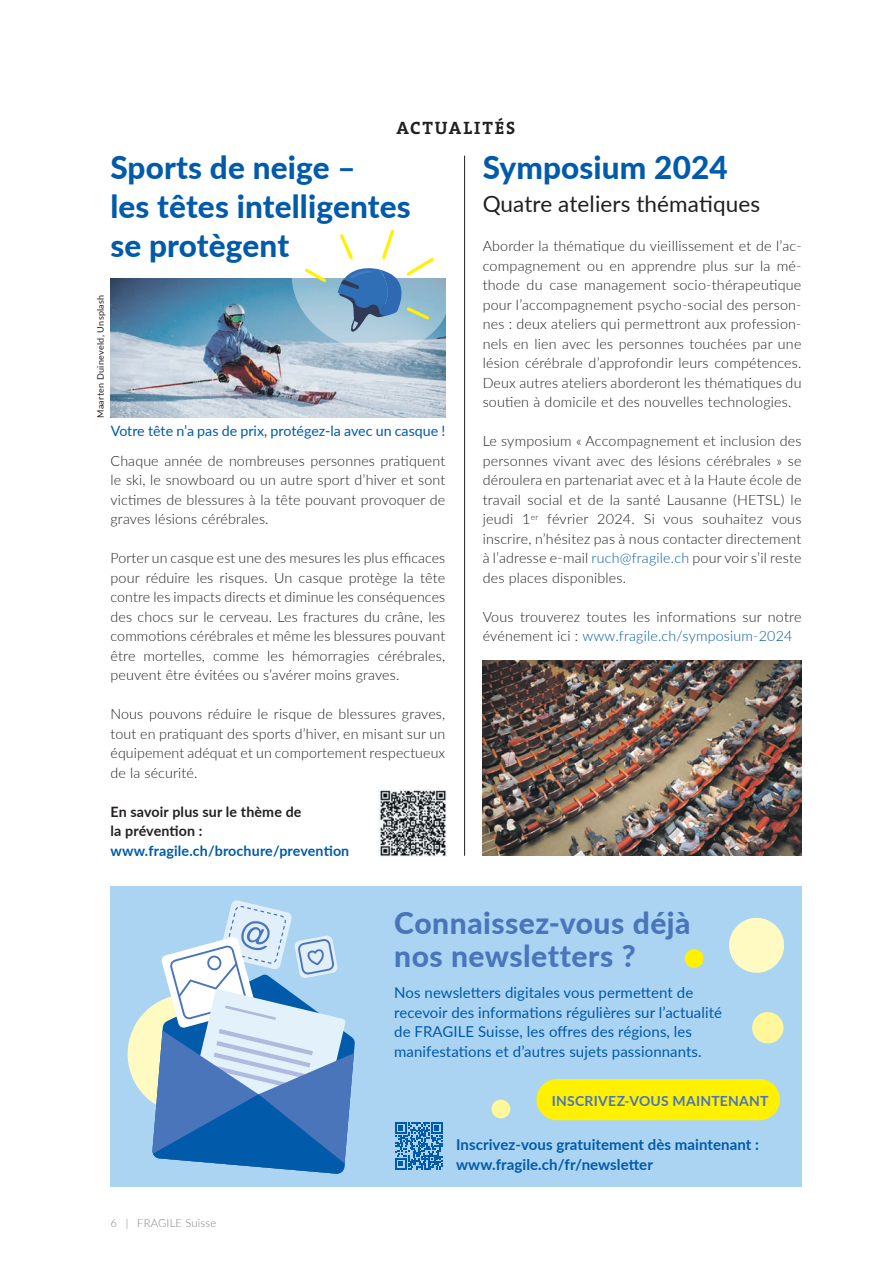
<style>
.page{position:relative;width:893px;height:1263px;background:#fff}
.page>*{position:absolute;margin:0;border:0;box-sizing:border-box;transform-origin:0 0}
.t1{font:800 31.5px/39px "Lato";letter-spacing:.005em;color:#015aaa}
.t2{font:800 30px/33px "Lato";letter-spacing:.015em;color:#4b75ba}
.t3{font:22.5px "Lato";letter-spacing:.005em;color:#231f20}
.t4{font:700 18px "The Serif";letter-spacing:.105em;color:#231f20}
.t5{font:15px/19.5px "Lato";letter-spacing:.005em;color:#015aaa}
.t6{font:700 15px/19.5px "Lato";letter-spacing:.005em;color:#015aaa}
.t7{font:300 14.25px/19.5px "Lato";letter-spacing:.01em;color:#231f20;text-align:justify}
.t8{font:14.25px "Lato";color:#015aaa}
.t9{font:700 14.25px/19.5px "Lato";letter-spacing:.01em;color:#231f20}
.t10{font:700 14.25px "Lato";letter-spacing:.01em;color:#015aaa}
.t11{font:700 13.95px "Lato";letter-spacing:.02em;color:#4b75ba}
.t12{font:300 11.25px "Lato";letter-spacing:.015em;color:#808285}
.t13{font:9px "Lato";letter-spacing:.03em;color:#231f20}
.s1{color:#015aaa}
</style>
<div class="page">
<img style="left:110px;top:278px;width:335px;height:140px">
<div style="left:111px;top:887px;width:691px;height:300px;background:#aad4f1"></div>
<svg style="left:395px;top:1122px;width:47px;height:47px"></svg>
<svg style="left:127px;top:900px;width:228px;height:274px"></svg>
<div style="left:536px;top:1079px;width:244px;height:41px;background:#fff101;border-radius:21px"></div>
<svg style="left:729px;top:917px;width:55px;height:56px"></svg>
<svg style="left:491px;top:1099px;width:20px;height:20px"></svg>
<svg style="left:752px;top:1012px;width:32px;height:32px"></svg>
<svg style="left:684px;top:949px;width:20px;height:19px"></svg>
<svg style="left:283px;top:229px;width:163px;height:132px"></svg>
<img style="left:483px;top:661px;width:319px;height:195px">
<hr style="left:464px;top:156px;width:1px;height:700px;background:#231f20">
<img style="left:379px;top:789px;width:67px;height:68px">
<p class="t4" style="left:396px;top:113px;width:120px">ACTUALITÉS</p>
<h1 class="t1" style="left:110px;top:147px;width:302px">Sports de neige –<br>les têtes intelligentes se protègent</h1>
<p class="t13" style="left:94px;top:418px;width:125px;rotate:-90deg">Maarten Duineveld, Unsplash</p>
<p class="t8" style="left:111px;top:421px;width:336px">Votre tête n’a pas de prix, protégez-la avec un casque !</p>
<p class="t7" style="left:111px;top:450px;width:336px">Chaque année de nombreuses personnes pratiquent le ski, le snowboard ou un autre sport d’hiver et sont victimes de blessures à la tête pouvant provoquer de graves lésions cérébrales.</p>
<p class="t7" style="left:111px;top:548px;width:336px">Porter un casque est une des mesures les plus efficaces pour réduire les risques. Un casque protège la tête contre les impacts directs et diminue les conséquences des chocs sur le cerveau. Les fractures du crâne, les commotions cérébrales et même les blessures pouvant être mortelles, comme les hémorragies cérébrales, peuvent être évitées ou s’avérer moins graves.</p>
<p class="t7" style="left:111px;top:704px;width:336px">Nous pouvons réduire le risque de blessures graves, tout en pratiquant des sports d’hiver, en misant sur un équipement adéquat et un comportement respectueux de la sécurité.</p>
<p class="t9" style="left:111px;top:801px;width:192px">En savoir plus sur le thème de la prévention :</p>
<p class="t10" style="left:111px;top:840px;width:240px">www.fragile.ch/brochure/prevention</p>
<h1 class="t1" style="left:483px;top:147px;width:247px">Symposium 2024</h1>
<h3 class="t3" style="left:483px;top:188px;width:279px">Quatre ateliers thématiques</h3>
<p class="t7" style="left:483px;top:236px;width:320px">Aborder la thématique du vieillissement et de l’ac&shy;compagnement ou en apprendre plus sur la mé&shy;thode du case management socio-thérapeutique pour l’accompagnement psycho-social des person&shy;nes : deux ateliers qui permettront aux profession&shy;nels en lien avec les personnes touchées par une lésion cérébrale d’approfondir leurs compétences.<br>Deux autres ateliers aborderont les thématiques du soutien à domicile et des nouvelles technologies.</p>
<p class="t7" style="left:483px;top:431px;width:320px">Le symposium « Accompagnement et inclusion des personnes vivant avec des lésions cérébrales » se déroulera en partenariat avec et à la Haute école de travail social et de la santé Lausanne (HETSL) le jeudi 1<sup>er</sup> février 2024. Si vous souhaitez vous inscrire, n’hésitez pas à nous contacter directement à l’adresse e-mail <span class="s1">ruch@fragile.ch</span> pour voir s’il reste des places disponibles.</p>
<p class="t7" style="left:483px;top:606px;width:320px">Vous trouverez toutes les informations sur notre événement ici : <span class="s1">www.fragile.ch/symposium-2024</span></p>
<h2 class="t2" style="left:394px;top:905px;width:298px">Connaissez-vous déjà nos newsletters ?</h2>
<p class="t5" style="left:394px;top:982px;width:329px">Nos newsletters digitales vous permettent de recevoir des informations régulières sur l’actualité de FRAGILE Suisse, les offres des régions, les manifestations et d’autres sujets passionnants.</p>
<p class="t11" style="left:552px;top:1090px;width:218px">INSCRIVEZ-VOUS MAINTENANT</p>
<p class="t12" style="left:111px;top:1214px;width:107px">6 | FRAGILE Suisse</p>
<p class="t6" style="left:456px;top:1134px;width:304px">Inscrivez-vous gratuitement dès maintenant : www.fragile.ch/fr/newsletter</p>
</div>
